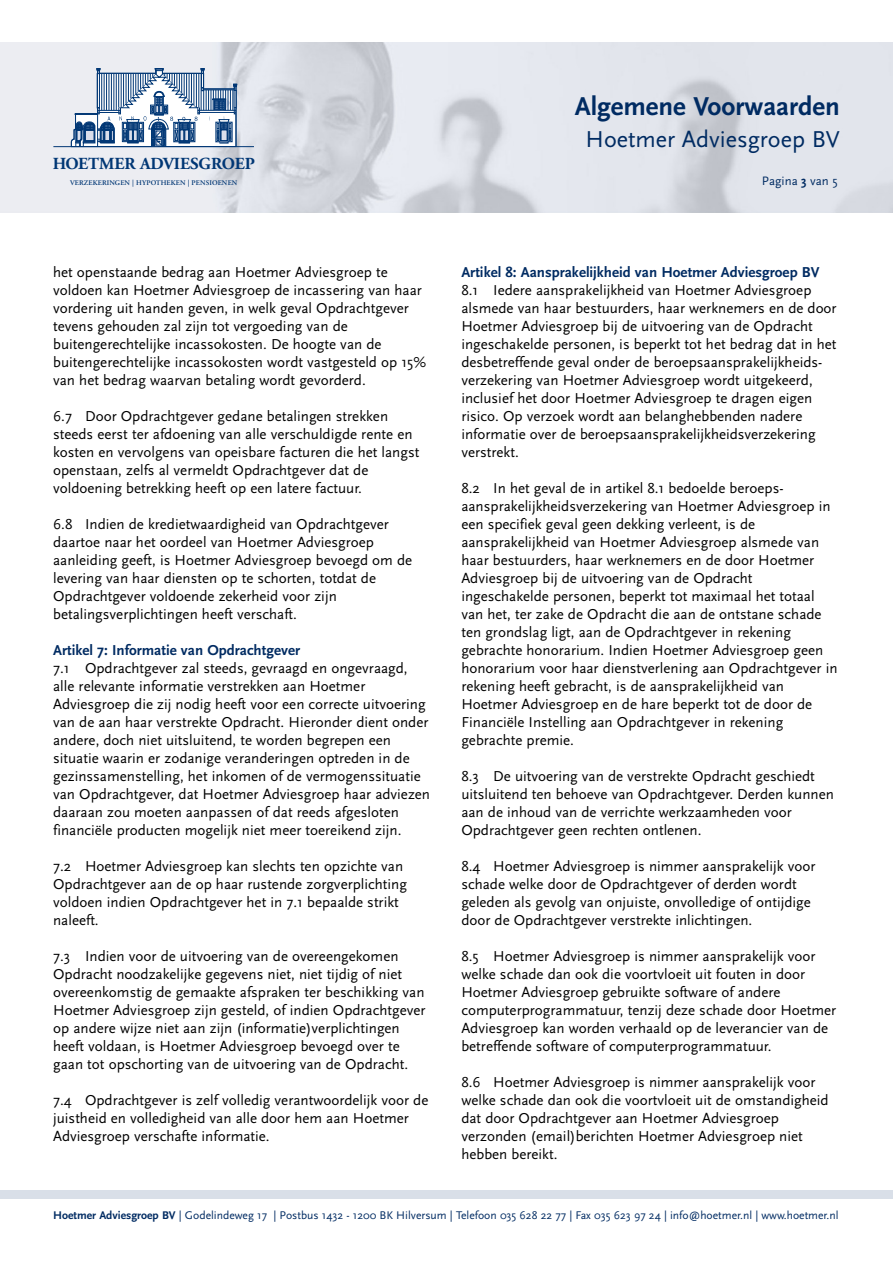
<style>
.page{position:relative;width:893px;height:1263px;background:#fff}
.page>*{position:absolute;margin:0;border:0;box-sizing:border-box;transform-origin:0 0}
.t1{font:700 27px "Scala Sans";color:#002b62}
.t2{font:24px "Scala Sans";color:#002b62}
.t3{font:700 16.8px "Adobe Garamond";color:#013775}
.t4{font:15px/18px "Scala Sans";color:#000}
.t5{font:700 15px "Scala Sans";color:#002b62}
.t6{font:12.75px "Scala Sans";color:#002b62}
.t7{font:11.7px "Scala Sans";color:#002b62}
.t8{font:600 7.05px "Adobe Garamond";letter-spacing:.02em;color:#013775}
.s1{font-weight:700}
</style>
<div class="page">
<img style="left:0;top:43px;width:893px;height:170px">
<div style="left:0;top:1191px;width:893px;height:8px;background:#d9dfe8"></div>
<svg style="left:71px;top:68px;width:166px;height:78px"></svg>
<hr style="left:53px;top:146px;width:201px;height:1px;background:#013775">
<p class="t3" style="left:53px;top:157px;width:204px">HOETMER ADVIESGROEP</p>
<p class="t8" style="left:70px;top:180px;width:169px">VERZEKERINGEN | HYPOTHEKEN | PENSIOENEN</p>
<p class="t4" style="left:53px;top:263px;width:375px">het openstaande bedrag aan Hoetmer Adviesgroep te voldoen kan Hoetmer Adviesgroep de incassering van haar vordering uit handen geven, in welk geval Opdrachtgever tevens gehouden zal zijn tot vergoeding van de buitengerechtelijke incassokosten. De hoogte van de buitengerechtelijke incassokosten wordt vastgesteld op 15% van het bedrag waarvan betaling wordt gevorderd.</p>
<p class="t4" style="left:53px;top:407px;width:368px">6.7 Door Opdrachtgever gedane betalingen strekken steeds eerst ter afdoening van alle verschuldigde rente en kosten en vervolgens van opeisbare facturen die het langst openstaan, zelfs al vermeldt Opdrachtgever dat de voldoening betrekking heeft op een latere factuur.</p>
<p class="t4" style="left:53px;top:515px;width:361px">6.8 Indien de kredietwaardigheid van Opdrachtgever daartoe naar het oordeel van Hoetmer Adviesgroep aanleiding geeft, is Hoetmer Adviesgroep bevoegd om de levering van haar diensten op te schorten, totdat de Opdrachtgever voldoende zekerheid voor zijn betalingsverplichtingen heeft verschaft.</p>
<p class="t5" style="left:53px;top:641px;width:248px">Artikel 7: Informatie van Opdrachtgever</p>
<p class="t4" style="left:53px;top:659px;width:378px">7.1 Opdrachtgever zal steeds, gevraagd en ongevraagd, alle relevante informatie verstrekken aan Hoetmer Adviesgroep die zij nodig heeft voor een correcte uitvoering van de aan haar verstrekte Opdracht. Hieronder dient onder andere, doch niet uitsluitend, te worden begrepen een situatie waarin er zodanige veranderingen optreden in de gezinssamenstelling, het inkomen of de vermogenssituatie van Opdrachtgever, dat Hoetmer Adviesgroep haar adviezen daaraan zou moeten aanpassen of dat reeds afgesloten financiële producten mogelijk niet meer toereikend zijn.</p>
<p class="t4" style="left:53px;top:857px;width:355px">7.2 Hoetmer Adviesgroep kan slechts ten opzichte van Opdrachtgever aan de op haar rustende zorgverplichting voldoen indien Opdrachtgever het in 7.1 bepaalde strikt naleeft.</p>
<p class="t4" style="left:53px;top:947px;width:374px">7.3 Indien voor de uitvoering van de overeengekomen Opdracht noodzakelijke gegevens niet, niet tijdig of niet overeenkomstig de gemaakte afspraken ter beschikking van Hoetmer Adviesgroep zijn gesteld, of indien Opdrachtgever op andere wijze niet aan zijn (informatie)verplichtingen heeft voldaan, is Hoetmer Adviesgroep bevoegd over te gaan tot opschorting van de uitvoering van de Opdracht.</p>
<p class="t4" style="left:53px;top:1091px;width:377px">7.4 Opdrachtgever is zelf volledig verantwoordelijk voor de juistheid en volledigheid van alle door hem aan Hoetmer<br>Adviesgroep verschafte informatie.</p>
<h1 class="t1" style="left:575px;top:90px;width:267px">Algemene Voorwaarden</h1>
<h2 class="t2" style="left:586px;top:125px;width:256px">Hoetmer Adviesgroep BV</h2>
<p class="t6" style="left:762px;top:173px;width:77px">Pagina <span class="s1">3</span> van 5</p>
<p class="t5" style="left:461px;top:263px;width:360px">Artikel 8: Aansprakelijkheid van Hoetmer Adviesgroep BV</p>
<p class="t4" style="left:461px;top:281px;width:377px">8.1 Iedere aansprakelijkheid van Hoetmer Adviesgroep alsmede van haar bestuurders, haar werknemers en de door Hoetmer Adviesgroep bij de uitvoering van de Opdracht ingeschakelde personen, is beperkt tot het bedrag dat in het desbetreffende geval onder de beroepsaansprakelijkheids&shy;verzekering van Hoetmer Adviesgroep wordt uitgekeerd, inclusief het door Hoetmer Adviesgroep te dragen eigen risico. Op verzoek wordt aan belanghebbenden nadere informatie over de beroepsaansprakelijkheidsverzekering verstrekt.</p>
<p class="t4" style="left:461px;top:479px;width:378px">8.2 In het geval de in artikel 8.1 bedoelde beroeps&shy;aansprakelijkheidsverzekering van Hoetmer Adviesgroep in een specifiek geval geen dekking verleent, is de aansprakelijkheid van Hoetmer Adviesgroep alsmede van haar bestuurders, haar werknemers en de door Hoetmer Adviesgroep bij de uitvoering van de Opdracht ingeschakelde personen, beperkt tot maximaal het totaal van het, ter zake de Opdracht die aan de ontstane schade ten grondslag ligt, aan de Opdrachtgever in rekening gebrachte honorarium. Indien Hoetmer Adviesgroep geen honorarium voor haar dienstverlening aan Opdrachtgever in rekening heeft gebracht, is de aansprakelijkheid van Hoetmer Adviesgroep en de hare beperkt tot de door de Financiële Instelling aan Opdrachtgever in rekening gebrachte premie.</p>
<p class="t4" style="left:461px;top:767px;width:374px">8.3 De uitvoering van de verstrekte Opdracht geschiedt uitsluitend ten behoeve van Opdrachtgever. Derden kunnen aan de inhoud van de verrichte werkzaamheden voor Opdrachtgever geen rechten ontlenen.</p>
<p class="t4" style="left:461px;top:857px;width:356px">8.4 Hoetmer Adviesgroep is nimmer aansprakelijk voor schade welke door de Opdrachtgever of derden wordt geleden als gevolg van onjuiste, onvolledige of ontijdige door de Opdrachtgever verstrekte inlichtingen.</p>
<p class="t4" style="left:461px;top:947px;width:376px">8.5 Hoetmer Adviesgroep is nimmer aansprakelijk voor welke schade dan ook die voortvloeit uit fouten in door Hoetmer Adviesgroep gebruikte software of andere computerprogrammatuur, tenzij deze schade door Hoetmer Adviesgroep kan worden verhaald op de leverancier van de betreffende software of computerprogrammatuur.</p>
<p class="t4" style="left:461px;top:1073px;width:369px">8.6 Hoetmer Adviesgroep is nimmer aansprakelijk voor welke schade dan ook die voortvloeit uit de omstandigheid dat door Opdrachtgever aan Hoetmer Adviesgroep verzonden (email)berichten Hoetmer Adviesgroep niet hebben bereikt.</p>
<p class="t7" style="left:53px;top:1207px;width:787px"><span class="s1">Hoetmer Adviesgroep BV</span> | Godelindeweg 17 | Postbus 1432 - 1200 BK Hilversum | Telefoon 035 628 22 77 | Fax 035 623 97 24 | info@hoetmer.nl | www.hoetmer.nl</p>
</div>
